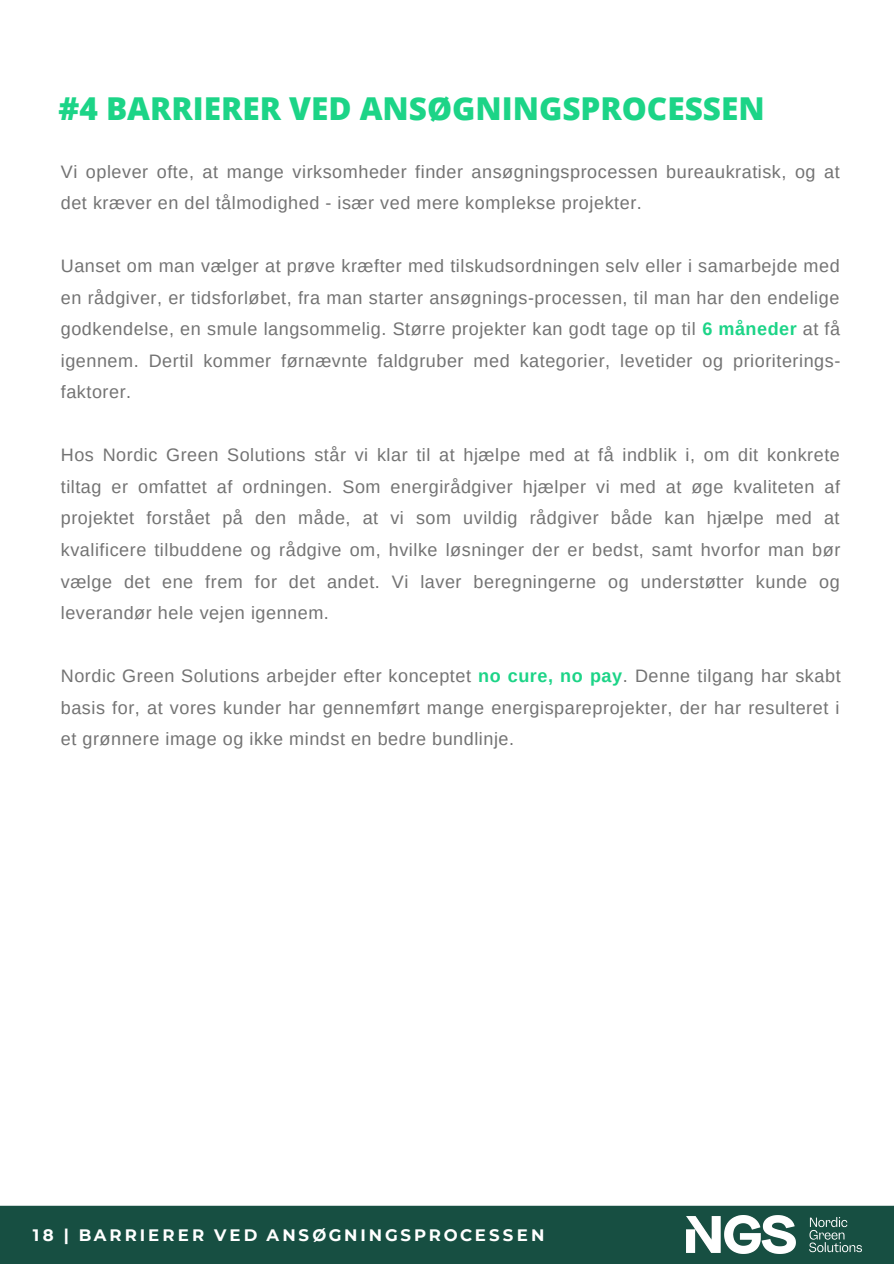
<style>
.page{position:relative;width:894px;height:1264px;background:#fff}
.page>*{position:absolute;margin:0;border:0;box-sizing:border-box;transform-origin:0 0}
.t1{font:800 31.5px "Open Sans";color:#1cd487}
.t2{font:18px/31.5px "Arimo";letter-spacing:.03em;color:#737373;text-align:justify}
.t3{font:700 16.5px "Montserrat";letter-spacing:.18em;color:#fff}
.s1{font-weight:700;color:#1cd487}
</style>
<div class="page">
<div style="left:0;top:1205px;width:893px;height:58px;background:#174f42"></div>
<img style="left:686px;top:1215px;width:175px;height:37px">
<p class="t1" style="left:58px;top:86px;width:707px">#4 BARRIERER VED ANSØGNINGSPROCESSEN</p>
<p class="t2" style="left:61px;top:155px;width:780px">Vi oplever ofte, at mange virksomheder finder ansøgningsprocessen bureaukratisk, og at det kræver en del tålmodighed - især ved mere komplekse projekter.</p>
<p class="t2" style="left:61px;top:250px;width:780px">Uanset om man vælger at prøve kræfter med tilskudsordningen selv eller i samarbejde med en rådgiver, er tidsforløbet, fra man starter ansøgnings-processen, til man har den endelige godkendelse, en smule langsommelig. Større projekter kan godt tage op til <span class="s1">6 måneder</span> at få igennem. Dertil kommer førnævnte faldgruber med kategorier, levetider og prioriterings&shy;faktorer.</p>
<p class="t2" style="left:61px;top:439px;width:780px">Hos Nordic Green Solutions står vi klar til at hjælpe med at få indblik i, om dit konkrete tiltag er omfattet af ordningen. Som energirådgiver hjælper vi med at øge kvaliteten af projektet forstået på den måde, at vi som uvildig rådgiver både kan hjælpe med at kvalificere tilbuddene og rådgive om, hvilke løsninger der er bedst, samt hvorfor man bør vælge det ene frem for det andet. Vi laver beregningerne og understøtter kunde og leverandør hele vejen igennem.</p>
<p class="t2" style="left:61px;top:660px;width:781px">Nordic Green Solutions arbejder efter konceptet <span class="s1">no cure, no pay</span>. Denne tilgang har skabt basis for, at vores kunder har gennemført mange energispareprojekter, der har resulteret i et grønnere image og ikke mindst en bedre bundlinje.</p>
<p class="t3" style="left:33px;top:1223px;width:513px">18 | BARRIERER VED ANSØGNINGSPROCESSEN</p>
</div>
